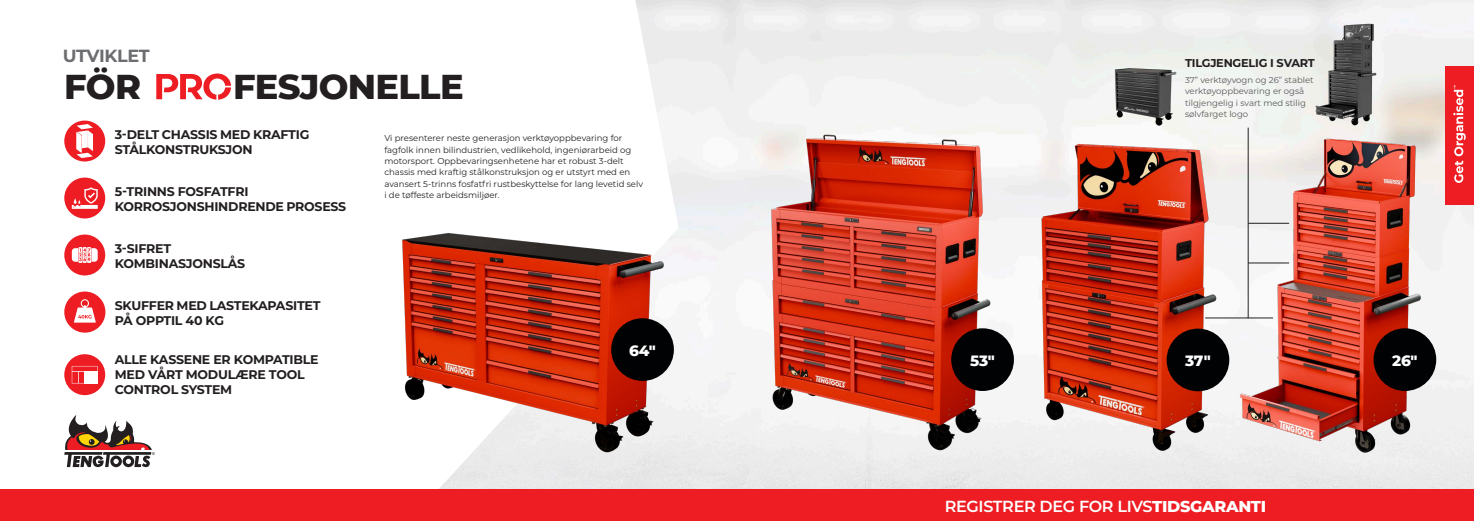
<style>
.page{position:relative;width:1474px;height:521px;background:#fff}
.page>*{position:absolute;margin:0;border:0;box-sizing:border-box;transform-origin:0 0}
.t1{font:800 35.18px "Montserrat";letter-spacing:-.02em;color:#231f20}
.t2{font:700 17.59px "Montserrat";letter-spacing:-.02em;color:#6c6d70}
.t3{font:600 16.01px "Montserrat";letter-spacing:-.02em;color:#fff}
.t4{font:800 15.22px "Montserrat";letter-spacing:-.025em;color:#fff}
.t5{font:700 12.6px/14.8px "Montserrat";letter-spacing:-.02em;color:#231f20}
.t6{font:700 11.38px "Montserrat";letter-spacing:-.02em;color:#231f20}
.t7{font:8.58px/11.4px "Montserrat";color:#231f20}
.t8{font:8.58px/11.4px "Montserrat";color:#57585a}
.t9{font:3.85px "Arial";color:#231f20}
.s1{font-weight:800}
</style>
<div class="page">
<img style="left:409px;top:0;width:1064px;height:490px">
<div style="left:64px;top:178px;width:41px;height:40px;background:#ee1d23;border-radius:50%"></div>
<svg style="left:72px;top:187px;width:26px;height:22px"></svg>
<div style="left:64px;top:234px;width:41px;height:41px;background:#ee1d23;border-radius:50%"></div>
<svg style="left:72px;top:247px;width:26px;height:16px"></svg>
<div style="left:64px;top:354px;width:41px;height:41px;background:#ee1d23;border-radius:50%"></div>
<svg style="left:72px;top:366px;width:26px;height:17px"></svg>
<div style="left:84px;top:371px;width:14px;height:12px;background:#fff"></div>
<div style="left:64px;top:291px;width:41px;height:42px;background:#ee1d23;border-radius:50%"></div>
<svg style="left:74px;top:299px;width:22px;height:24px"></svg>
<div style="left:64px;top:121px;width:41px;height:40px;background:#ee1d23;border-radius:50%"></div>
<svg style="left:76px;top:124px;width:17px;height:34px"></svg>
<img style="left:1032px;top:128px;width:188px;height:329px">
<img style="left:756px;top:124px;width:242px;height:329px">
<img style="left:402px;top:225px;width:286px;height:228px">
<div style="left:611px;top:318px;width:63px;height:63px;background:#010203;border-radius:50%"></div>
<div style="left:951px;top:328px;width:62px;height:63px;background:#010203;border-radius:50%"></div>
<div style="left:1166px;top:329px;width:63px;height:62px;background:#010203;border-radius:50%"></div>
<svg style="left:156px;top:74px;width:75px;height:26px"></svg>
<div style="left:1444px;top:66px;width:29px;height:139px;background:#ee1d23"></div>
<svg style="left:1453px;top:85px;width:12px;height:98px"></svg>
<img style="left:1238px;top:104px;width:188px;height:376px">
<div style="left:1373px;top:328px;width:63px;height:63px;background:#010203;border-radius:50%"></div>
<svg style="left:64px;top:414px;width:88px;height:53px"></svg>
<div style="left:0;top:490px;width:1473px;height:31px;background:#ee1d23"></div>
<hr style="left:1248px;top:223px;width:41px;height:1px;background:#231f20">
<img style="left:1108px;top:64px;width:72px;height:63px">
<img style="left:1314px;top:20px;width:64px;height:108px">
<hr style="left:1248px;top:263px;width:41px;height:1px;background:#231f20">
<svg style="left:1204px;top:127px;width:68px;height:192px"></svg>
<p class="t2" style="left:63px;top:43px;width:88px">UTVIKLET</p>
<p class="t1" style="left:64px;top:61px;width:78px">FÖR</p>
<p class="t1" style="left:233px;top:61px;width:232px">FESJONELLE</p>
<p class="t5" style="left:115px;top:127px;width:196px">3-DELT CHASSIS MED KRAFTIG<br>STÅLKONSTRUKSJON</p>
<p class="t5" style="left:115px;top:183px;width:233px">5-TRINNS FOSFATFRI<br>KORROSJONSHINDRENDE PROSESS</p>
<p class="t5" style="left:115px;top:240px;width:132px">3-SIFRET<br>KOMBINASJONSLÅS</p>
<p class="t5" style="left:115px;top:298px;width:207px">SKUFFER MED LASTEKAPASITET<br>PÅ OPPTIL 40 KG</p>
<p class="t5" style="left:115px;top:352px;width:205px">ALLE KASSENE ER KOMPATIBLE<br>MED VÅRT MODULÆRE TOOL<br>CONTROL SYSTEM</p>
<p class="t9" style="left:152px;top:451px;width:4px">®</p>
<p class="t7" style="left:384px;top:132px;width:260px">Vi presenterer neste generasjon verktøyoppbevaring for fagfolk innen bilindustrien, vedlikehold, ingeniørarbeid og motorsport. Oppbevaringsenhetene har et robust 3-delt chassis med kraftig stålkonstruksjon og er utstyrt med en avansert 5-trinns fosfatfri rustbeskyttelse for lang levetid selv i de tøffeste arbeidsmiljøer.</p>
<p class="t4" style="left:629px;top:339px;width:28px">64"</p>
<p class="t6" style="left:1184px;top:55px;width:131px">TILGJENGELIG I SVART</p>
<p class="t8" style="left:1184px;top:74px;width:130px">37” verktøyvogn og 26” stablet verktøyoppbevaring er også tilgjengelig i svart med stilig sølvfarget logo</p>
<p class="t4" style="left:970px;top:349px;width:26px">53"</p>
<p class="t4" style="left:1185px;top:349px;width:27px">37"</p>
<p class="t3" style="left:944px;top:494px;width:323px">REGISTRER DEG FOR LIVS<span class="s1">TIDSGARANTI</span></p>
<p class="t4" style="left:1392px;top:349px;width:27px">26"</p>
</div>
